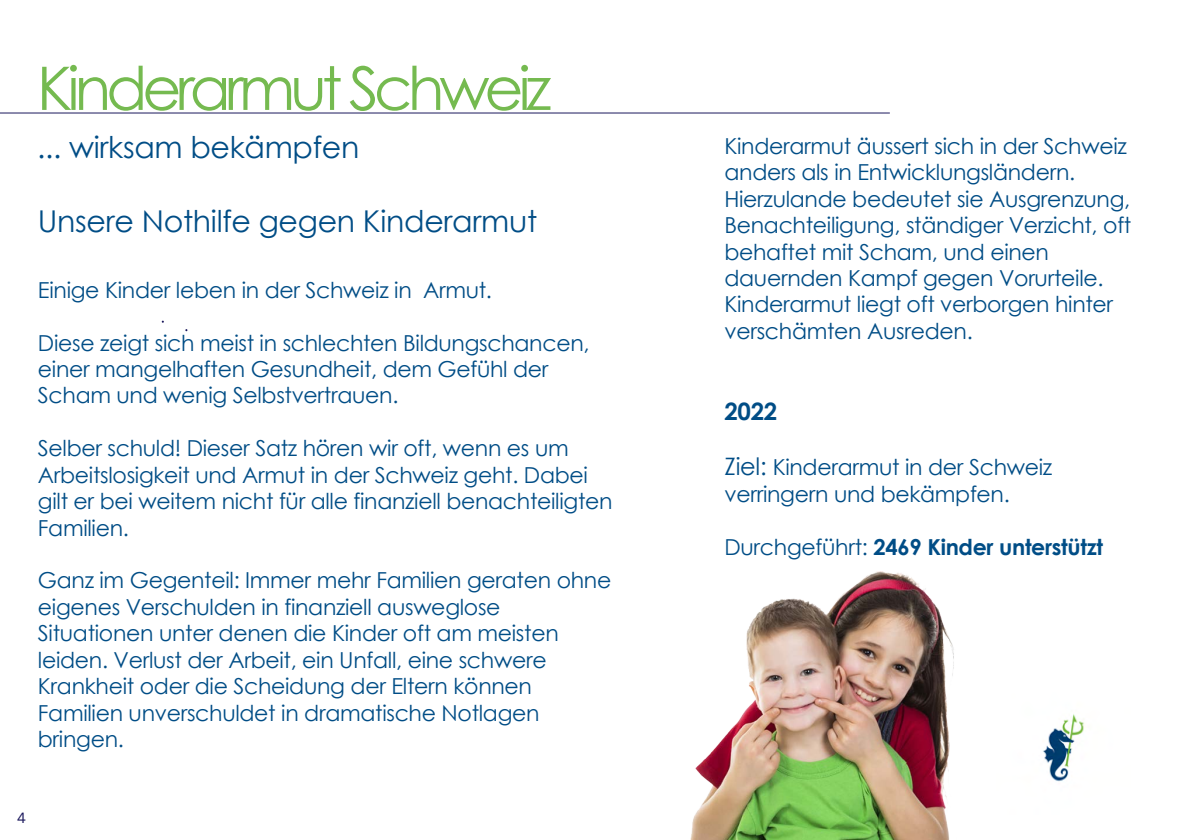
<style>
.page{position:relative;width:1191px;height:840px;background:#fff}
.page>*{position:absolute;margin:0;border:0;box-sizing:border-box;transform-origin:0 0}
.t1{font:60px "Century Gothic";letter-spacing:-.08em;color:#75ba50}
.t2{font:30px "Century Gothic";letter-spacing:-.01em;color:#004d86}
.t3{font:700 24px "Century Gothic";color:#004d86}
.t4{font:22px/26.4px "Century Gothic";letter-spacing:-.015em;color:#004d86}
.t5{font:700 22px "Century Gothic";letter-spacing:-.015em;color:#004d86}
.t6{font:14px "Benton Sans";color:#1b185c}
.s1{font-size:24px}
.s2{font-weight:400}
</style>
<div class="page">
<hr style="left:0;top:112px;width:890px;height:1px;background:#1b185c">
<img style="left:1043px;top:714px;width:41px;height:68px">
<img style="left:690px;top:571px;width:264px;height:268px">
<h1 class="t1" style="left:37px;top:46px;width:516px">Kinderarmut Schweiz</h1>
<h2 class="t2" style="left:37px;top:126px;width:324px">... wirksam bekämpfen</h2>
<h2 class="t2" style="left:38px;top:200px;width:501px">Unsere Nothilfe gegen Kinderarmut</h2>
<p class="t4" style="left:38px;top:276px;width:455px">Einige Kinder leben in der Schweiz in Armut.</p>
<p class="t4" style="left:38px;top:329px;width:553px">Diese zeigt sich meist in schlechten Bildungschancen, einer mangelhaften Gesundheit, dem Gefühl der<br>Scham und wenig Selbstvertrauen.</p>
<p class="t4" style="left:38px;top:434px;width:576px">Selber schuld! Dieser Satz hören wir oft, wenn es um Arbeitslosigkeit und Armut in der Schweiz geht. Dabei gilt er bei weitem nicht für alle finanziell benachteiligten Familien.</p>
<p class="t4" style="left:38px;top:566px;width:575px">Ganz im Gegenteil: Immer mehr Familien geraten ohne eigenes Verschulden in finanziell ausweglose Situationen unter denen die Kinder oft am meisten leiden. Verlust der Arbeit, ein Unfall, eine schwere Krankheit oder die Scheidung der Eltern können Familien unverschuldet in dramatische Notlagen bringen.</p>
<p class="t6" style="left:17px;top:809px;width:10px">4</p>
<p class="t4" style="left:724px;top:132px;width:408px">Kinderarmut äussert sich in der Schweiz anders als in Entwicklungsländern.<br>Hierzulande bedeutet sie Ausgrenzung, Benachteiligung, ständiger Verzicht, oft behaftet mit Scham, und einen dauernden Kampf gegen Vorurteile.<br>Kinderarmut liegt oft verborgen hinter verschämten Ausreden.</p>
<p class="t3" style="left:724px;top:392px;width:54px">2022</p>
<p class="t4" style="left:724px;top:453px;width:329px;line-height:27.2px"><span class="s1">Ziel:</span> Kinderarmut in der Schweiz verringern und bekämpfen.</p>
<p class="t5" style="left:724px;top:530px;width:380px"><span class="s2">Durchgeführt:</span> 2469 Kinder unterstützt</p>
</div>
